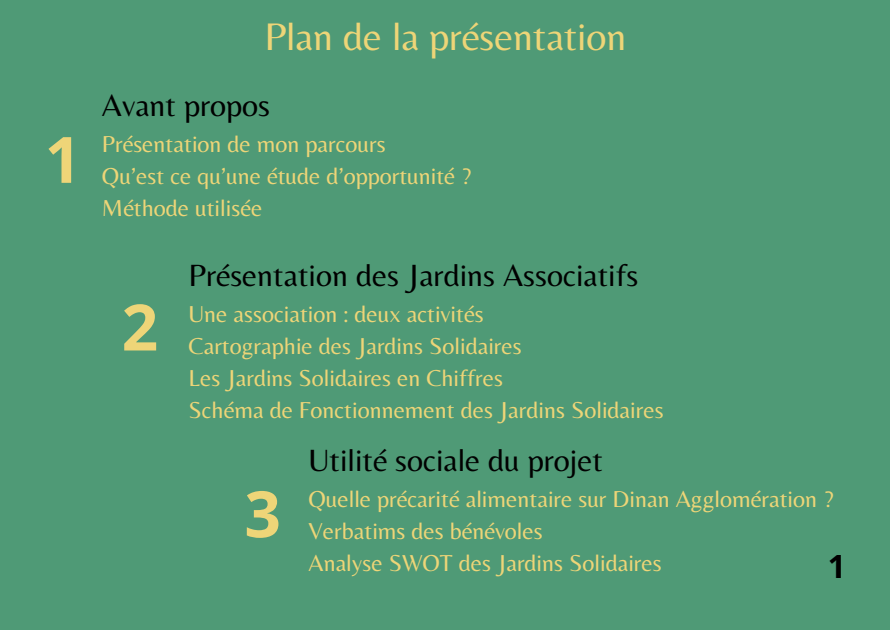
<style>
.page{position:relative;width:891px;height:630px;background:#fff}
.page>*{position:absolute;margin:0;border:0;box-sizing:border-box;transform-origin:0 0}
.t1{font:700 64px "Open Sans";color:#eed578}
.t2{font:40px "Belleza";color:#eed578}
.t3{font:32px "Belleza";color:#000}
.t4{font:32px "Belleza";color:#010101}
.t5{font:700 32px "Open Sans";color:#000}
.t6{font:24px/32px "Belleza";color:#eed578}
</style>
<div class="page">
<div style="left:0;top:0;width:890px;height:630px;background:#4f9a76"></div>
<h1 class="t1" style="left:45px;top:114px;width:38px">1</h1>
<h2 class="t2" style="left:264px;top:12px;width:364px">Plan de la présentation</h2>
<h3 class="t3" style="left:102px;top:86px;width:170px">Avant propos</h3>
<p class="t6" style="left:102px;top:127px;width:371px">Présentation de mon parcours<br>Qu’est ce qu’une étude d’opportunité ?<br>Méthode utilisée</p>
<h1 class="t1" style="left:122px;top:282px;width:38px">2</h1>
<h3 class="t3" style="left:189px;top:256px;width:451px">Présentation des Jardins Associatifs</h3>
<p class="t6" style="left:189px;top:297px;width:477px">Une association : deux activités<br>Cartographie des Jardins Solidaires<br>Les Jardins Solidaires en Chiffres<br>Schéma de Fonctionnement des Jardins Solidaires</p>
<h1 class="t1" style="left:244px;top:469px;width:38px">3</h1>
<h3 class="t4" style="left:309px;top:441px;width:296px">Utilité sociale du projet</h3>
<p class="t6" style="left:309px;top:482px;width:527px">Quelle précarité alimentaire sur Dinan Agglomération ?<br>Verbatims des bénévoles<br>Analyse SWOT des Jardins Solidaires</p>
<h3 class="t5" style="left:828px;top:543px;width:20px">1</h3>
</div>
